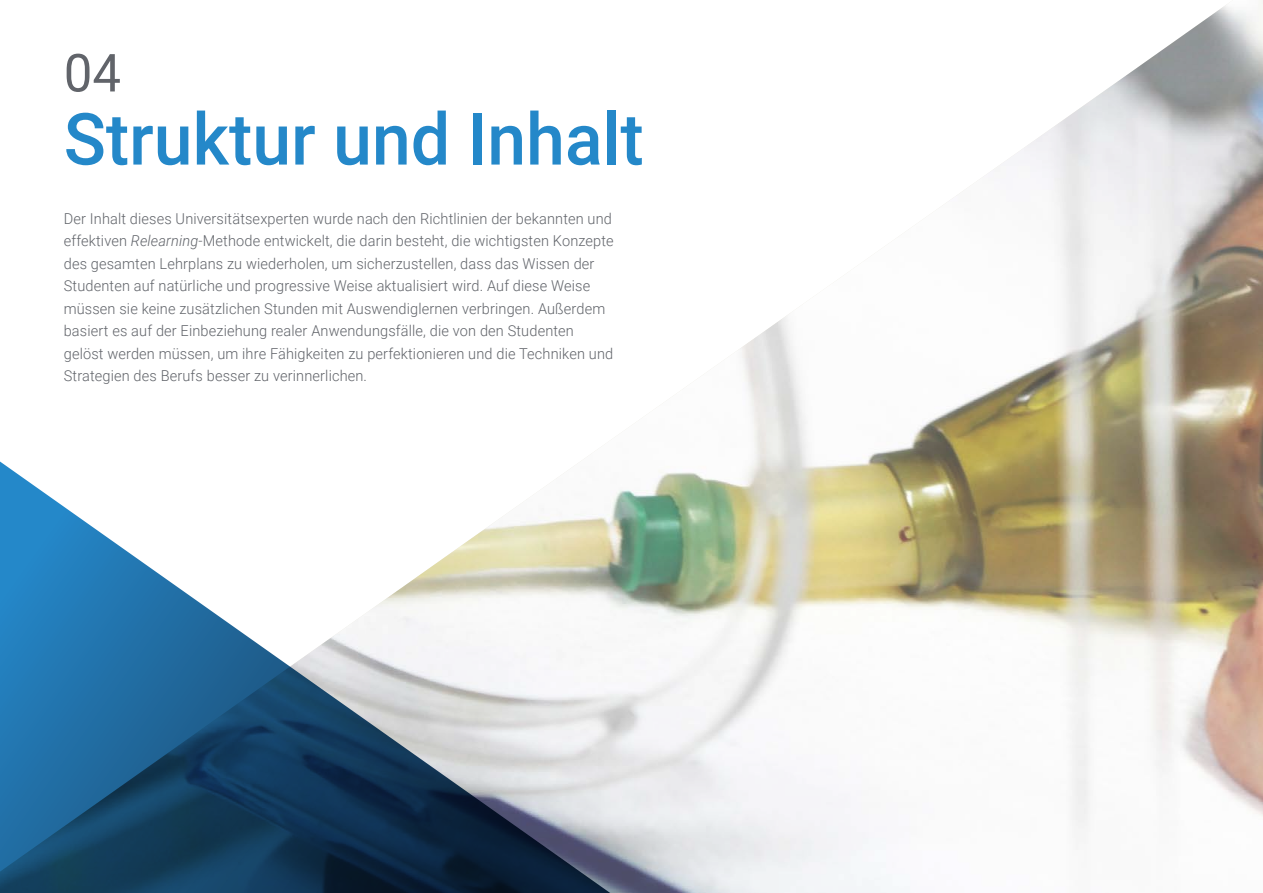
<style>
.page{position:relative;width:1263px;height:893px;background:#fff}
.page>*{position:absolute;margin:0;border:0;box-sizing:border-box;transform-origin:0 0}
.t1{font:500 72px "Roboto";color:#2488c9}
.t2{font:52.5px "Roboto";color:#61646a}
.t3{font:300 15px/22.5px "Roboto";letter-spacing:.01em;color:#61646a}
.s1{font-style:italic}
</style>
<div class="page">
<img style="left:640px;top:0;width:623px;height:893px">
<svg style="left:0;top:456px;width:640px;height:437px"></svg>
<h2 class="t2" style="left:64px;top:36px;width:59px">04</h2>
<h1 class="t1" style="left:64px;top:89px;width:581px">Struktur und Inhalt</h1>
<p class="t3" style="left:64px;top:207px;width:551px">Der Inhalt dieses Universitätsexperten wurde nach den Richtlinien der bekannten und effektiven <span class="s1">Relearning</span>-Methode entwickelt, die darin besteht, die wichtigsten Konzepte des gesamten Lehrplans zu wiederholen, um sicherzustellen, dass das Wissen der Studenten auf natürliche und progressive Weise aktualisiert wird. Auf diese Weise müssen sie keine zusätzlichen Stunden mit Auswendiglernen verbringen. Außerdem basiert es auf der Einbeziehung realer Anwendungsfälle, die von den Studenten gelöst werden müssen, um ihre Fähigkeiten zu perfektionieren und die Techniken und Strategien des Berufs besser zu verinnerlichen.</p>
</div>
